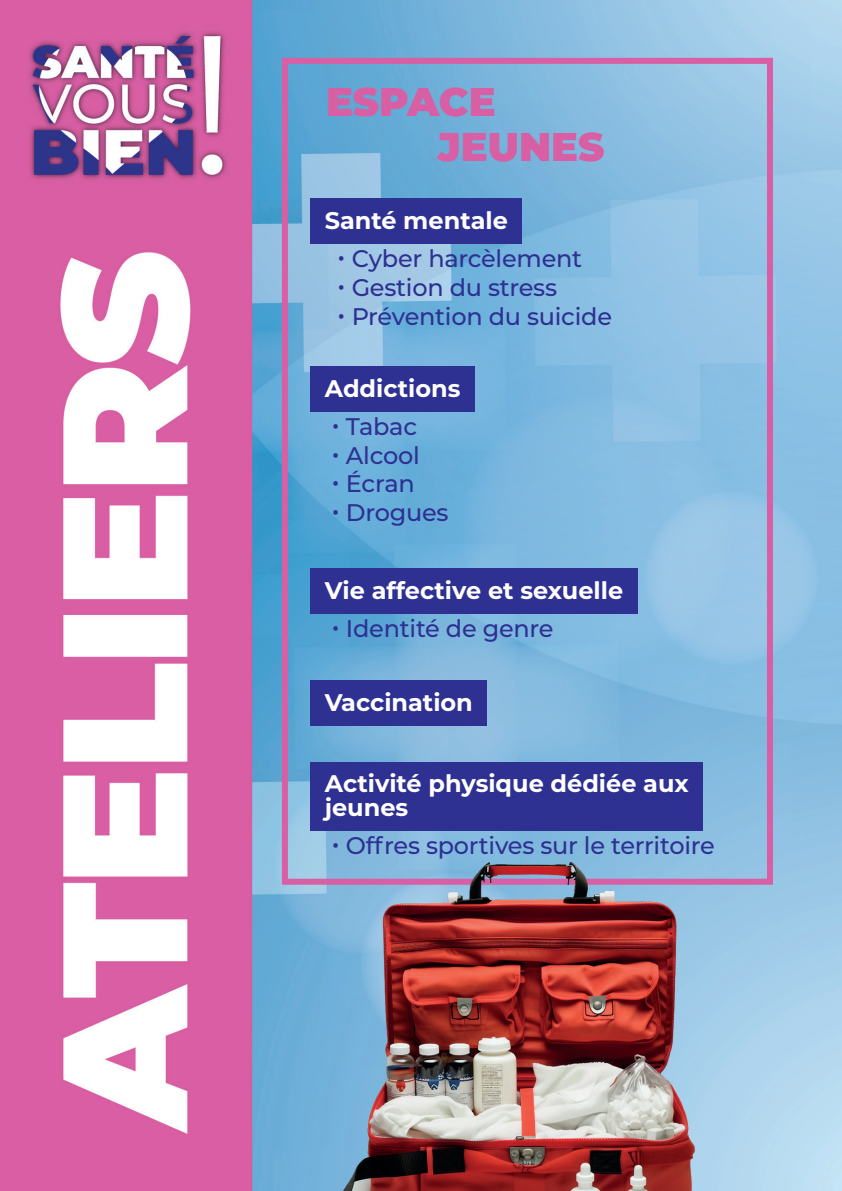
<style>
.page{position:relative;width:842px;height:1191px;background:#fff}
.page>*{position:absolute;margin:0;border:0;box-sizing:border-box;transform-origin:0 0}
.t1{font:900 40px/45.8px "Montserrat";color:#d85fa3}
.t2{font:500 24px "Montserrat";letter-spacing:-.01em;color:#2e3092}
.t3{font:700 24px/24px "Montserrat";color:#fff}
.s1{font-family:"Roboto";font-weight:300}
</style>
<div class="page">
<img style="left:0;top:0;width:842px;height:1191px">
<div style="left:311px;top:199px;width:211px;height:45px;background:#2e3092"></div>
<div style="left:311px;top:366px;width:164px;height:46px;background:#2e3092"></div>
<div style="left:311px;top:569px;width:327px;height:45px;background:#2e3092"></div>
<div style="left:311px;top:680px;width:176px;height:46px;background:#2e3092"></div>
<div style="left:311px;top:762px;width:392px;height:69px;background:#2e3092"></div>
<div style="left:282px;top:58px;width:491px;height:826px;border:6px solid #d85fa3"></div>
<img style="left:216px;top:844px;width:622px;height:347px">
<h1 class="t1" style="left:438px;top:76px;width:168px;text-indent:-112px">ESPACE<br>JEUNES</h1>
<p class="t3" style="left:325px;top:207px;width:185px">Santé mentale</p>
<p class="t2" style="left:337px;top:242px;width:246px"><span class="s1">•</span> Cyber harcèlement</p>
<p class="t2" style="left:337px;top:271px;width:221px"><span class="s1">•</span> Gestion du stress</p>
<p class="t2" style="left:337px;top:300px;width:276px"><span class="s1">•</span> Prévention du suicide</p>
<p class="t3" style="left:325px;top:375px;width:137px">Addictions</p>
<p class="t2" style="left:332px;top:409px;width:87px"><span class="s1">•</span> Tabac</p>
<p class="t2" style="left:332px;top:438px;width:89px"><span class="s1">•</span> Alcool</p>
<p class="t2" style="left:332px;top:467px;width:85px"><span class="s1">•</span> Écran</p>
<p class="t2" style="left:332px;top:496px;width:118px"><span class="s1">•</span> Drogues</p>
<p class="t3" style="left:325px;top:577px;width:300px">Vie affective et sexuelle</p>
<p class="t2" style="left:332px;top:612px;width:223px"><span class="s1">•</span> Identité de genre</p>
<p class="t3" style="left:325px;top:689px;width:150px">Vaccination</p>
<p class="t3" style="left:325px;top:770px;width:366px">Activité physique dédiée aux jeunes</p>
<p class="t2" style="left:332px;top:829px;width:385px"><span class="s1">•</span> Offres sportives sur le territoire</p>
</div>
